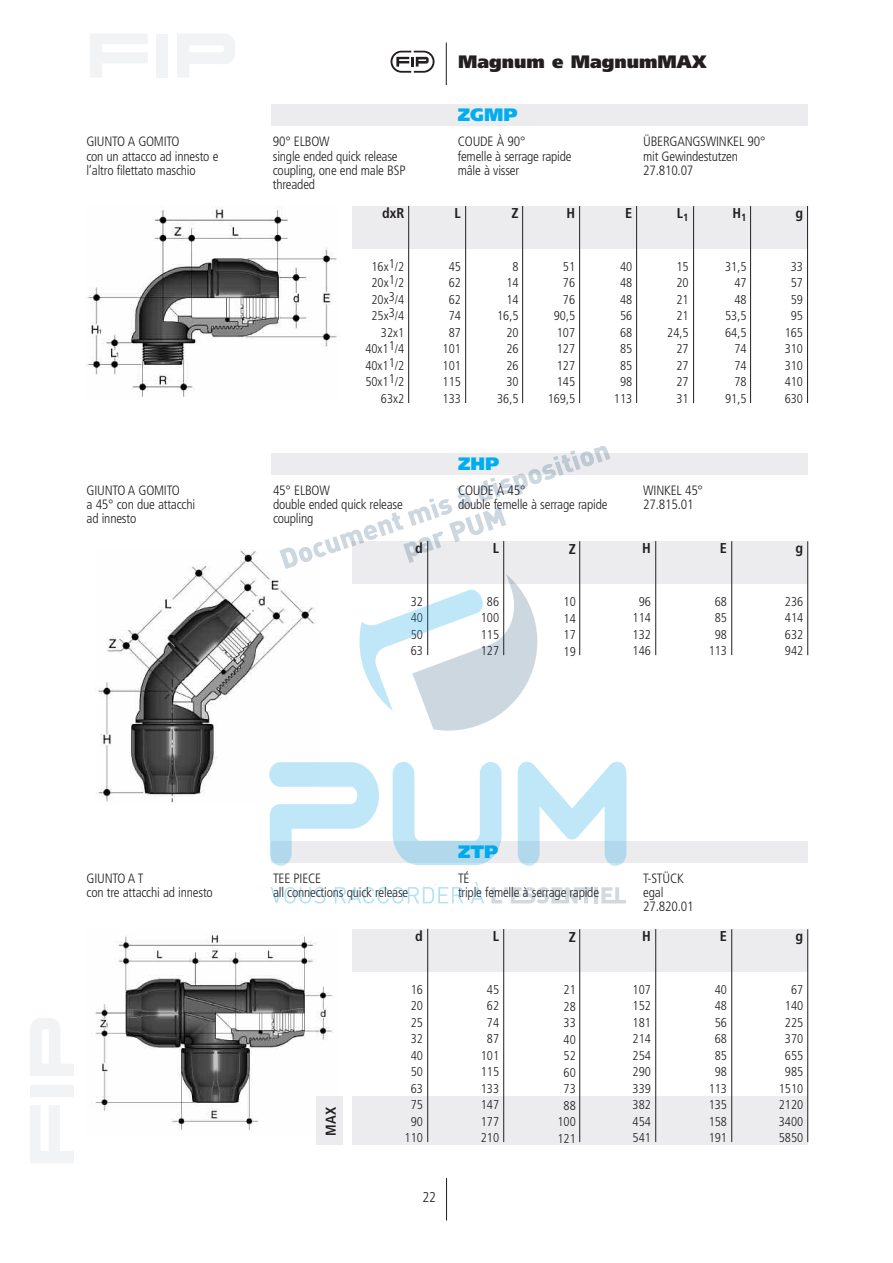
<style>
.page{position:relative;width:893px;height:1263px;background:#fff}
.page>*{position:absolute;margin:0;border:0;box-sizing:border-box;transform-origin:0 0}
.t1{font:900 18px "Frutiger LT Std";color:#231f20}
.t2{font:900 18px "Frutiger LT Std";color:#00aeef}
.t3{font:700 condensed 14.25px "Frutiger LT Std";color:#231f20}
.t4{font:300 condensed 14.25px "Frutiger LT Std";color:#231f20}
.t5{font:300 condensed 13.5px/14.2px "Frutiger LT Std";letter-spacing:-.015em;color:#231f20}
.t6{font:300 condensed 12.75px/16.5px "Frutiger LT Std";color:#231f20;text-align:center}
</style>
<div class="page">
<hr style="left:446px;top:43px;width:1px;height:42px;background:#231f20">
<svg style="left:90px;top:34px;width:57px;height:43px"></svg>
<div style="left:157px;top:34px;width:11px;height:44px;background:#f2f3f4"></div>
<svg style="left:177px;top:34px;width:58px;height:43px"></svg>
<svg style="left:30px;top:1106px;width:44px;height:57px"></svg>
<div style="left:30px;top:1085px;width:44px;height:11px;background:#f2f3f4"></div>
<svg style="left:30px;top:1018px;width:44px;height:58px"></svg>
<hr style="left:446px;top:1178px;width:1px;height:42px;background:#231f20">
<svg style="left:391px;top:51px;width:44px;height:22px"></svg>
<div style="left:271px;top:453px;width:537px;height:21px;background:#ececee"></div>
<div style="left:352px;top:541px;width:456px;height:42px;background:#ececee"></div>
<hr style="left:655px;top:541px;width:1px;height:114px;background:#231f20">
<hr style="left:731px;top:541px;width:1px;height:114px;background:#231f20">
<hr style="left:807px;top:541px;width:1px;height:114px;background:#231f20">
<img style="left:95px;top:550px;width:184px;height:253px">
<div style="left:271px;top:105px;width:536px;height:21px;background:#ececee"></div>
<div style="left:352px;top:206px;width:455px;height:42px;background:#ececee"></div>
<hr style="left:465px;top:206px;width:1px;height:197px;background:#231f20">
<hr style="left:522px;top:206px;width:1px;height:197px;background:#231f20">
<hr style="left:693px;top:206px;width:1px;height:197px;background:#231f20">
<hr style="left:807px;top:206px;width:1px;height:197px;background:#231f20">
<hr style="left:408px;top:206px;width:1px;height:197px;background:#231f20">
<hr style="left:579px;top:206px;width:1px;height:197px;background:#231f20">
<hr style="left:636px;top:206px;width:1px;height:197px;background:#231f20">
<hr style="left:750px;top:206px;width:1px;height:197px;background:#231f20">
<img style="left:87px;top:206px;width:250px;height:192px">
<div style="left:271px;top:841px;width:537px;height:21px;background:#ececee"></div>
<div style="left:352px;top:929px;width:456px;height:42px;background:#ececee"></div>
<div style="left:352px;top:1096px;width:456px;height:49px;background:#ececee"></div>
<hr style="left:503px;top:929px;width:1px;height:213px;background:#231f20">
<hr style="left:579px;top:929px;width:1px;height:213px;background:#231f20">
<hr style="left:655px;top:929px;width:1px;height:213px;background:#231f20">
<hr style="left:731px;top:929px;width:1px;height:213px;background:#231f20">
<hr style="left:807px;top:929px;width:1px;height:213px;background:#231f20">
<hr style="left:427px;top:929px;width:1px;height:213px;background:#231f20">
<img style="left:95px;top:935px;width:239px;height:196px">
<div style="left:316px;top:1096px;width:27px;height:49px;background:#ececee"></div>
<svg style="left:279px;top:446px;width:331px;height:285px"></svg>
<svg style="left:269px;top:762px;width:110px;height:104px"></svg>
<svg style="left:393px;top:762px;width:109px;height:103px"></svg>
<svg style="left:518px;top:762px;width:108px;height:104px"></svg>
<svg style="left:491px;top:887px;width:101px;height:16px"></svg>
<hr style="left:594px;top:887px;width:4px;height:16px;background:#d1d8e0">
<svg style="left:601px;top:887px;width:25px;height:16px"></svg>
<svg style="left:270px;top:887px;width:55px;height:16px"></svg>
<svg style="left:335px;top:887px;width:128px;height:16px"></svg>
<svg style="left:471px;top:882px;width:13px;height:21px"></svg>
<h1 class="t1" style="left:458px;top:55px;width:250px">Magnum e MagnumMAX</h1>
<h1 class="t2" style="left:458px;top:108px;width:61px">ZGMP</h1>
<p class="t5" style="left:86px;top:136px;width:134px">GIUNTO A GOMITO<br>con un attacco ad innesto e l’altro filettato maschio</p>
<p class="t5" style="left:273px;top:136px;width:134px">90° ELBOW<br>single ended quick release coupling, one end male BSP threaded</p>
<p class="t5" style="left:458px;top:136px;width:115px">COUDE À 90°<br>femelle à serrage rapide mâle à visser</p>
<p class="t5" style="left:643px;top:136px;width:124px">ÜBERGANGSWINKEL 90° mit Gewindestutzen<br>27.810.07</p>
<p class="t3" style="left:382px;top:207px;width:24px">dxR</p>
<p class="t3" style="left:455px;top:207px;width:8px">L</p>
<p class="t3" style="left:511px;top:208px;width:9px">Z</p>
<p class="t3" style="left:566px;top:208px;width:10px">H</p>
<p class="t3" style="left:625px;top:208px;width:9px">E</p>
<p class="t3" style="left:677px;top:208px;width:13px">L<sub>1</sub></p>
<p class="t3" style="left:732px;top:208px;width:16px">H<sub>1</sub></p>
<p class="t3" style="left:795px;top:207px;width:9px">g</p>
<p class="t6" style="left:365px;top:259px;width:40px;text-align:right">16x1/2<br>20x1/2<br>20x3/4<br>25x3/4<br>32x1<br>40x11/4<br>40x11/2<br>50x11/2<br>63x2</p>
<p class="t6" style="left:443px;top:259px;width:20px">45<br>62<br>62<br>74<br>87<br>101<br>101<br>115<br>133</p>
<p class="t6" style="left:497px;top:259px;width:23px;text-align:right">8<br>14<br>14<br>16,5<br>20<br>26<br>26<br>30<br>36,5</p>
<p class="t6" style="left:548px;top:259px;width:29px;text-align:right">51<br>76<br>76<br>90,5<br>107<br>127<br>127<br>145<br>169,5</p>
<p class="t6" style="left:614px;top:259px;width:20px">40<br>48<br>48<br>56<br>68<br>85<br>85<br>98<br>113</p>
<p class="t6" style="left:667px;top:259px;width:23px;text-align:right">15<br>20<br>21<br>21<br>24,5<br>27<br>27<br>27<br>31</p>
<p class="t6" style="left:725px;top:259px;width:23px;text-align:right">31,5<br>47<br>48<br>53,5<br>64,5<br>74<br>74<br>78<br>91,5</p>
<p class="t6" style="left:785px;top:259px;width:20px">33<br>57<br>59<br>95<br>165<br>310<br>310<br>410<br>630</p>
<h1 class="t2" style="left:458px;top:456px;width:43px">ZHP</h1>
<p class="t5" style="left:87px;top:484px;width:110px">GIUNTO A GOMITO<br>a 45° con due attacchi ad innesto</p>
<p class="t5" style="left:273px;top:484px;width:131px">45° ELBOW<br>double ended quick release coupling</p>
<p class="t5" style="left:458px;top:484px;width:151px">COUDE À 45°<br>double femelle à serrage rapide</p>
<p class="t5" style="left:643px;top:484px;width:61px">WINKEL 45°<br>27.815.01</p>
<p class="t3" style="left:415px;top:542px;width:9px">d</p>
<p class="t3" style="left:493px;top:542px;width:8px">L</p>
<p class="t3" style="left:569px;top:543px;width:9px">Z</p>
<p class="t3" style="left:642px;top:542px;width:10px">H</p>
<p class="t3" style="left:720px;top:542px;width:9px">E</p>
<p class="t3" style="left:796px;top:542px;width:9px">g</p>
<p class="t6" style="left:411px;top:594px;width:14px;text-align:justify">32<br>40<br>50<br>63</p>
<p class="t6" style="left:481px;top:594px;width:20px">86<br>100<br>115<br>127</p>
<p class="t6" style="left:564px;top:595px;width:14px;text-align:justify">10<br>14<br>17<br>19</p>
<p class="t6" style="left:633px;top:594px;width:20px">96<br>114<br>132<br>146</p>
<p class="t6" style="left:709px;top:594px;width:20px">68<br>85<br>98<br>113</p>
<p class="t6" style="left:785px;top:594px;width:20px;text-align:justify">236<br>414<br>632<br>942</p>
<h1 class="t2" style="left:458px;top:844px;width:42px">ZTP</h1>
<p class="t5" style="left:87px;top:872px;width:128px">GIUNTO A T<br>con tre attacchi ad innesto</p>
<p class="t5" style="left:273px;top:872px;width:137px">TEE PIECE<br>all connections quick release</p>
<p class="t5" style="left:458px;top:872px;width:143px">TÉ<br>triple femelle à serrage rapide</p>
<p class="t5" style="left:643px;top:872px;width:52px">T-STÜCK egal<br>27.820.01</p>
<p class="t3" style="left:415px;top:930px;width:9px">d</p>
<p class="t3" style="left:493px;top:930px;width:8px">L</p>
<p class="t3" style="left:569px;top:931px;width:9px">Z</p>
<p class="t3" style="left:642px;top:930px;width:10px">H</p>
<p class="t3" style="left:720px;top:930px;width:9px">E</p>
<p class="t3" style="left:325px;top:1136px;width:30px;rotate:-90deg">MAX</p>
<p class="t6" style="left:405px;top:982px;width:20px">16<br>20<br>25<br>32<br>40<br>50<br>63<br>75<br>90<br>110</p>
<p class="t6" style="left:481px;top:982px;width:20px">45<br>62<br>74<br>87<br>101<br>115<br>133<br>147<br>177<br>210</p>
<p class="t6" style="left:557px;top:982px;width:20px">21<br>28<br>33<br>40<br>52<br>60<br>73<br>88<br>100<br>121</p>
<p class="t6" style="left:633px;top:982px;width:20px;text-align:justify">107<br>152<br>181<br>214<br>254<br>290<br>339<br>382<br>454<br>541</p>
<p class="t6" style="left:709px;top:982px;width:20px">40<br>48<br>56<br>68<br>85<br>98<br>113<br>135<br>158<br>191</p>
<p class="t4" style="left:422px;top:1191px;width:15px">22</p>
<p class="t3" style="left:796px;top:930px;width:9px">g</p>
<p class="t6" style="left:779px;top:982px;width:26px;text-align:right">67<br>140<br>225<br>370<br>655<br>985<br>1510<br>2120<br>3400<br>5850</p>
</div>
